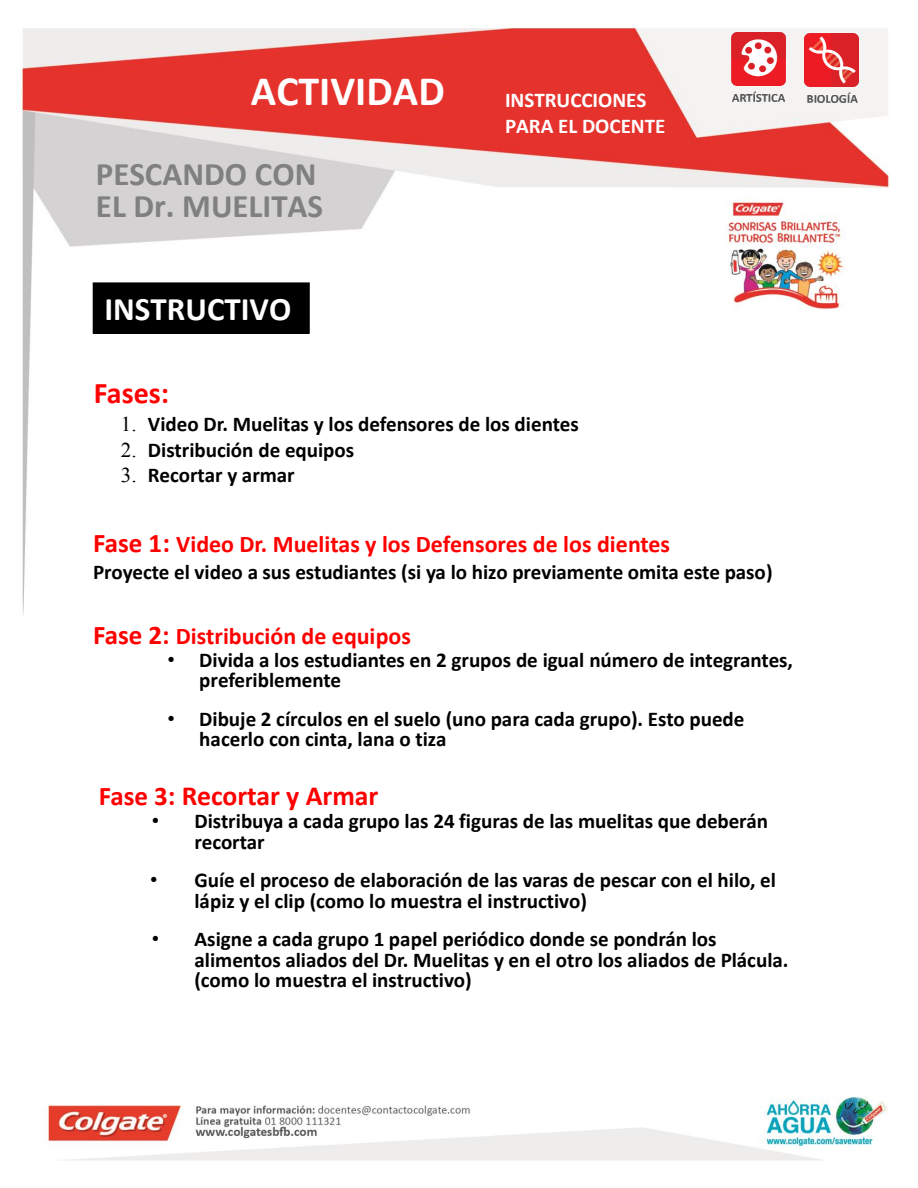
<style>
.page{position:relative;width:918px;height:1188px;background:#fff}
.page>*{position:absolute;margin:0;border:0;box-sizing:border-box;transform-origin:0 0}
.t1{font:700 42px "Calibri";color:#fff}
.t2{font:700 33px/32.1px "Calibri";color:#808080}
.t3{font:700 33px "Calibri";color:#fff}
.t4{font:700 30px "Calibri";color:#f00}
.t5{font:700 27.75px "Calibri";color:#f00}
.t6{font:700 24px "Calibri";color:#f00}
.t7{font:700 21px/20.5px "Calibri";color:#000}
.t8{font:700 21px/25.8px "Calibri";color:#fff}
.s1{font-family:"Times New Roman";font-weight:400}
.s2{font-size:27px}
.s3{font-size:27.75px}
.s4{font-family:"Arial";font-weight:400}
</style>
<div class="page">
<img style="left:15px;top:24px;width:875px;height:1137px">
<img style="left:732px;top:33px;width:53px;height:69px">
<img style="left:805px;top:33px;width:53px;height:69px">
<div style="left:93px;top:283px;width:216px;height:50px;background:#000"></div>
<div style="left:93px;top:282px;width:217px;height:52px;border:1px solid #000"></div>
<div style="left:83px;top:369px;width:691px;height:149px;background:#fff"></div>
<div style="left:82px;top:519px;width:728px;height:239px;background:#fff"></div>
<h1 class="t1" style="left:251px;top:65px;width:195px">ACTIVIDAD</h1>
<h2 class="t2" style="left:96px;top:157px;width:229px">PESCANDO CON<br>EL Dr. MUELITAS</h2>
<h2 class="t3" style="left:104px;top:289px;width:188px">INSTRUCTIVO</h2>
<p class="t8" style="left:505px;top:86px;width:162px">INSTRUCCIONES<br>PARA EL DOCENTE</p>
<h3 class="t4" style="left:94px;top:374px;width:77px">Fases:</h3>
<p class="t7" style="left:121px;top:413px;width:459px"><span class="s1">1.</span> Video Dr. Muelitas y los defensores de los dientes</p>
<p class="t7" style="left:121px;top:438px;width:235px"><span class="s1">2.</span> Distribución de equipos</p>
<p class="t7" style="left:121px;top:464px;width:175px"><span class="s1">3.</span> Recortar y armar</p>
<p class="t6" style="left:93px;top:529px;width:579px"><span class="s2">Fase 1</span><span class="s3">:</span> Video Dr. Muelitas y los Defensores de los dientes</p>
<p class="t7" style="left:93px;top:561px;width:681px">Proyecte el video a sus estudiantes (si ya lo hizo previamente omita este paso)</p>
<p class="t6" style="left:93px;top:621px;width:319px"><span class="s2">Fase 2:</span> Distribución de equipos</p>
<p class="t7" style="left:199px;top:648px;width:595px;text-indent:-32px"><span class="s4">•</span> Divida a los estudiantes en 2 grupos de igual número de integrantes, preferiblemente</p>
<p class="t7" style="left:199px;top:707px;width:547px;text-indent:-32px"><span class="s4">•</span> Dibuje 2 círculos en el suelo (uno para cada grupo). Esto puede hacerlo con cinta, lana o tiza</p>
<h3 class="t5" style="left:99px;top:779px;width:281px"><span class="s2">Fase 3</span>: Recortar y Armar</h3>
<p class="t7" style="left:194px;top:810px;width:575px;text-indent:-43px"><span class="s4">•</span> Distribuya a cada grupo las 24 figuras de las muelitas que deberán recortar</p>
<p class="t7" style="left:194px;top:869px;width:583px;text-indent:-44px"><span class="s4">•</span> Guíe el proceso de elaboración de las varas de pescar con el hilo, el lápiz y el clip (como lo muestra el instructivo)</p>
<p class="t7" style="left:194px;top:928px;width:596px;text-indent:-43px"><span class="s4">•</span> Asigne a cada grupo 1 papel periódico donde se pondrán los alimentos aliados del Dr. Muelitas y en el otro los aliados de Plácula. (como lo muestra el instructivo)</p>
</div>
